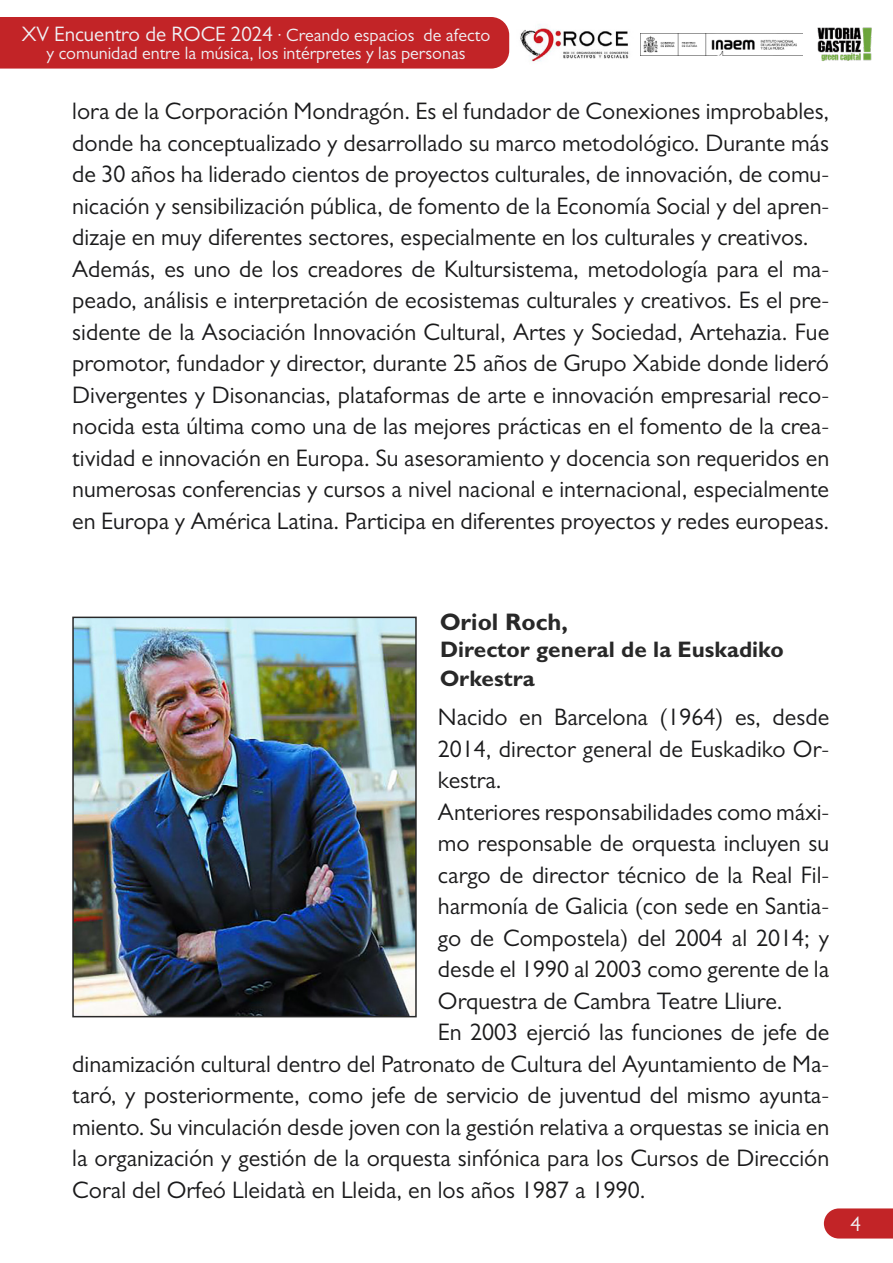
<style>
.page{position:relative;width:893px;height:1263px;background:#fff}
.page>*{position:absolute;margin:0;border:0;box-sizing:border-box;transform-origin:0 0}
.t1{font:24px/31.5px "Gill Sans MT Pro";color:#1a1a1b}
.t2{font:700 24px "Gill Sans MT Pro";color:#282828}
.t3{font:700 22.5px/28.8px "Gill Sans MT Pro";color:#282828}
.t4{font:21px "Gill Sans MT Pro";color:#eff1f5}
.t5{font:18px/18px "Gill Sans MT Pro";color:#eff1f5;text-align:center}
.s1{font-size:21px}
</style>
<div class="page">
<svg style="left:824px;top:1208px;width:69px;height:30px;background:#c53033"></svg>
<div style="left:0;top:17px;width:509px;height:52px;background:#c22427"></div>
<img style="left:641px;top:33px;width:161px;height:22px">
<img style="left:520px;top:24px;width:109px;height:38px">
<img style="left:817px;top:27px;width:55px;height:34px">
<img style="left:75px;top:620px;width:339px;height:394px">
<div style="left:72px;top:617px;width:345px;height:400px;border:2px solid #282828"></div>
<p class="t5" style="left:22px;top:26px;width:470px"><span class="s1">XV Encuentro de ROCE 2024</span> · Creando espacios de afecto y comunidad entre la música, los intérpretes y las personas</p>
<p class="t1" style="left:72px;top:95px;width:758px">lora de la Corporación Mondragón. Es el fundador de Conexiones improbables, donde ha conceptualizado y desarrollado su marco metodológico. Durante más de 30 años ha liderado cientos de proyectos culturales, de innovación, de comu&shy;nicación y sensibilización pública, de fomento de la Economía Social y del apren&shy;dizaje en muy diferentes sectores, especialmente en los culturales y creativos.<br>Además, es uno de los creadores de Kultursistema, metodología para el ma&shy;peado, análisis e interpretación de ecosistemas culturales y creativos. Es el pre&shy;sidente de la Asociación Innovación Cultural, Artes y Sociedad, Artehazia. Fue promotor, fundador y director, durante 25 años de Grupo Xabide donde lideró Divergentes y Disonancias, plataformas de arte e innovación empresarial reco&shy;nocida esta última como una de las mejores prácticas en el fomento de la crea&shy;tividad e innovación en Europa. Su asesoramiento y docencia son requeridos en numerosas conferencias y cursos a nivel nacional e internacional, especialmente en Europa y América Latina. Participa en diferentes proyectos y redes europeas.</p>
<p class="t2" style="left:440px;top:607px;width:130px">Oriol Roch,</p>
<p class="t3" style="left:440px;top:634px;width:345px">Director general de la Euskadiko<br>Orkestra</p>
<p class="t1" style="left:438px;top:701px;width:393px">Nacido en Barcelona (1964) es, desde</p>
<p class="t1" style="left:438px;top:733px;width:393px">2014, director general de Euskadiko Or-</p>
<p class="t1" style="left:438px;top:764px;width:65px">kestra.</p>
<p class="t1" style="left:438px;top:796px;width:393px">Anteriores responsabilidades como máxi-</p>
<p class="t1" style="left:438px;top:827px;width:393px">mo responsable de orquesta incluyen su</p>
<p class="t1" style="left:438px;top:859px;width:393px">cargo de director técnico de la Real Fil-</p>
<p class="t1" style="left:438px;top:890px;width:393px">harmonía de Galicia (con sede en Santia-</p>
<p class="t1" style="left:438px;top:922px;width:393px">go de Compostela) del 2004 al 2014; y</p>
<p class="t1" style="left:438px;top:953px;width:393px">desde el 1990 al 2003 como gerente de la</p>
<p class="t1" style="left:438px;top:985px;width:346px">Orquestra de Cambra Teatre Lliure.</p>
<p class="t1" style="left:438px;top:1016px;width:393px">En 2003 ejerció las funciones de jefe de</p>
<p class="t1" style="left:72px;top:1048px;width:758px">dinamización cultural dentro del Patronato de Cultura del Ayuntamiento de Ma-</p>
<p class="t1" style="left:72px;top:1079px;width:758px">taró, y posteriormente, como jefe de servicio de juventud del mismo ayunta-</p>
<p class="t1" style="left:72px;top:1111px;width:758px">miento. Su vinculación desde joven con la gestión relativa a orquestas se inicia en</p>
<p class="t1" style="left:72px;top:1142px;width:758px">la organización y gestión de la orquesta sinfónica para los Cursos de Dirección</p>
<p class="t1" style="left:72px;top:1174px;width:575px">Coral del Orfeó Lleidatà en Lleida, en los años 1987 a 1990.</p>
<p class="t4" style="left:850px;top:1211px;width:12px">4</p>
</div>
